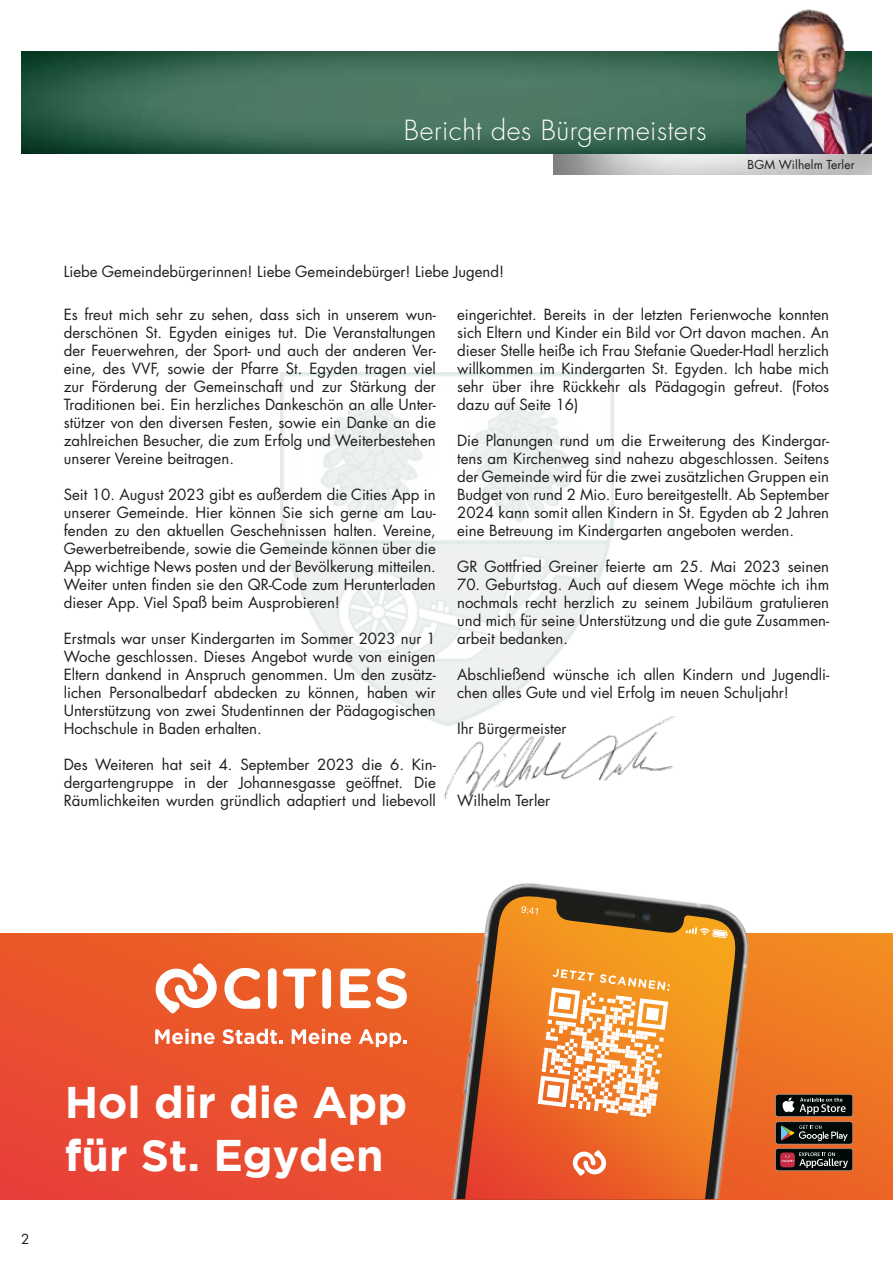
<style>
.page{position:relative;width:893px;height:1263px;background:#fff}
.page>*{position:absolute;margin:0;border:0;box-sizing:border-box;transform-origin:0 0}
.t1{font:700 44.25px/52.9px "Gotham";color:#fff}
.t2{font:300 27px "Futura LT Pro";letter-spacing:.02em;color:#fff}
.t3{font:15px/18px "Futura LT Pro";color:#1d1d1b;text-align:justify}
.t4{font:13.5px "Futura LT Pro";color:#1d1d1b}
.t5{font:12px "Futura LT Pro";letter-spacing:.01em;color:#1d1d1b}
</style>
<div class="page">
<img style="left:553px;top:153px;width:319px;height:21px">
<img style="left:21px;top:51px;width:726px;height:102px">
<img style="left:747px;top:9px;width:125px;height:144px">
<img style="left:281px;top:373px;width:332px;height:343px">
<img style="left:422px;top:716px;width:254px;height:83px">
<svg style="left:0;top:933px;width:893px;height:266px;background:#ea5b2a"></svg>
<div style="left:268px;top:968px;width:9px;height:41px;background:#fff;border-radius:4px"></div>
<svg style="left:283px;top:968px;width:33px;height:41px"></svg>
<div style="left:322px;top:968px;width:9px;height:41px;background:#fff;border-radius:4px"></div>
<svg style="left:340px;top:968px;width:67px;height:41px"></svg>
<svg style="left:153px;top:963px;width:107px;height:51px"></svg>
<svg style="left:155px;top:1029px;width:60px;height:15px"></svg>
<svg style="left:222px;top:1029px;width:60px;height:15px"></svg>
<svg style="left:292px;top:1029px;width:59px;height:15px"></svg>
<svg style="left:359px;top:1029px;width:48px;height:18px"></svg>
<img style="left:445px;top:883px;width:316px;height:316px">
<svg style="left:465px;top:896px;width:271px;height:303px;background:#d0702d"></svg>
<svg style="left:686px;top:927px;width:42px;height:11px"></svg>
<svg style="left:521px;top:906px;width:17px;height:9px"></svg>
<svg style="left:572px;top:1150px;width:36px;height:26px"></svg>
<svg style="left:538px;top:969px;width:132px;height:148px"></svg>
<svg style="left:775px;top:1094px;width:78px;height:77px;background:#4b3d34"></svg>
<h2 class="t2" style="left:404px;top:113px;width:304px">Bericht des Bürgermeisters</h2>
<p class="t5" style="left:747px;top:157px;width:109px">BGM Wilhelm Terler</p>
<p class="t3" style="left:64px;top:262px;width:442px">Liebe Gemeindebürgerinnen! Liebe Gemeindebürger! Liebe Jugend!</p>
<p class="t3" style="left:64px;top:306px;width:374px">Es freut mich sehr zu sehen, dass sich in unserem wun&shy;derschönen St. Egyden einiges tut. Die Veranstaltungen der Feuerwehren, der Sport- und auch der anderen Ver&shy;eine, des VVF, sowie der Pfarre St. Egyden tragen viel zur Förderung der Gemeinschaft und zur Stärkung der Traditionen bei. Ein herzliches Dankeschön an alle Unter&shy;stützer von den diversen Festen, sowie ein Danke an die zahlreichen Besucher, die zum Erfolg und Weiterbestehen unserer Vereine beitragen.</p>
<p class="t3" style="left:64px;top:486px;width:374px">Seit 10. August 2023 gibt es außerdem die Cities App in unserer Gemeinde. Hier können Sie sich gerne am Lau&shy;fenden zu den aktuellen Geschehnissen halten. Vereine, Gewerbetreibende, sowie die Gemeinde können über die App wichtige News posten und der Bevölkerung mitteilen.<br>Weiter unten finden sie den QR-Code zum Herunterladen dieser App. Viel Spaß beim Ausprobieren!</p>
<p class="t3" style="left:64px;top:630px;width:374px">Erstmals war unser Kindergarten im Sommer 2023 nur 1<br>Woche geschlossen. Dieses Angebot wurde von einigen Eltern dankend in Anspruch genommen. Um den zusätz&shy;lichen Personalbedarf abdecken zu können, haben wir Unterstützung von zwei Studentinnen der Pädagogischen Hochschule in Baden erhalten.</p>
<p class="t3" style="left:64px;top:756px;width:374px">Des Weiteren hat seit 4. September 2023 die 6. Kin&shy;dergartengruppe in der Johannesgasse geöffnet. Die Räumlichkeiten wurden gründlich adaptiert und liebevoll</p>
<p class="t3" style="left:457px;top:306px;width:374px">eingerichtet. Bereits in der letzten Ferienwoche konnten sich Eltern und Kinder ein Bild vor Ort davon machen. An dieser Stelle heiße ich Frau Stefanie Queder-Hadl herzlich willkommen im Kindergarten St. Egyden. Ich habe mich sehr über ihre Rückkehr als Pädagogin gefreut. (Fotos dazu auf Seite 16)</p>
<p class="t3" style="left:457px;top:432px;width:374px">Die Planungen rund um die Erweiterung des Kindergar&shy;tens am Kirchenweg sind nahezu abgeschlossen. Seitens der Gemeinde wird für die zwei zusätzlichen Gruppen ein Budget von rund 2 Mio. Euro bereitgestellt. Ab September 2024 kann somit allen Kindern in St. Egyden ab 2 Jahren eine Betreuung im Kindergarten angeboten werden.</p>
<p class="t3" style="left:457px;top:558px;width:374px">GR Gottfried Greiner feierte am 25. Mai 2023 seinen</p>
<p class="t3" style="left:457px;top:576px;width:374px">70. Geburtstag. Auch auf diesem Wege möchte ich ihm nochmals recht herzlich zu seinem Jubiläum gratulieren und mich für seine Unterstützung und die gute Zusammen&shy;arbeit bedanken.</p>
<p class="t3" style="left:457px;top:666px;width:374px">Abschließend wünsche ich allen Kindern und Jugendli&shy;chen alles Gute und viel Erfolg im neuen Schuljahr!</p>
<p class="t3" style="left:457px;top:720px;width:111px">Ihr Bürgermeister</p>
<p class="t3" style="left:457px;top:792px;width:95px">Wilhelm Terler</p>
<p class="t4" style="left:21px;top:1230px;width:10px">2</p>
<h1 class="t1" style="left:65px;top:1075px;width:344px">Hol dir die App für St. Egyden</h1>
</div>
